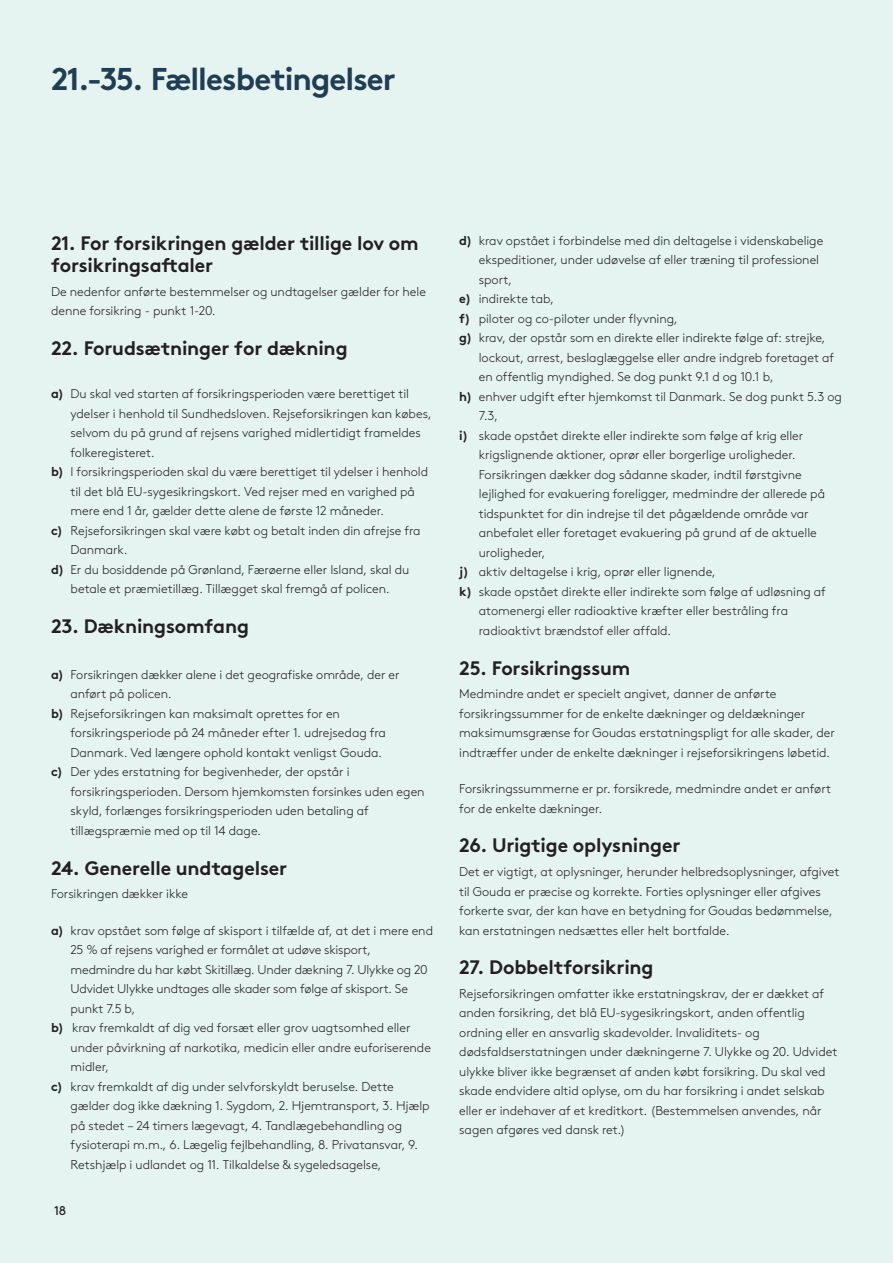
<style>
.page{position:relative;width:893px;height:1263px;background:#e5f3f1}
.page>*{position:absolute;margin:0;border:0;box-sizing:border-box;transform-origin:0 0}
.t1{font:700 31.5px "Gjen Brown OT";letter-spacing:-.03em;color:#203e53}
.t2{font:700 19.5px/22.5px "Gjen Brown OT";letter-spacing:-.01em;color:#231f20}
.t3{font:300 12.75px/19.5px "Gjen Brown OT";color:#231f20}
.t4{font:12.75px "Gjen Brown OT";color:#231f20}
.s1{font-weight:700}
</style>
<div class="page">
<h1 class="t1" style="left:51px;top:54px;width:346px">21.-35. Fællesbetingelser</h1>
<h2 class="t2" style="left:51px;top:230px;width:369px">21. For forsikringen gælder tillige lov om forsikringsaftaler</h2>
<p class="t3" style="left:51px;top:281px;width:376px">De nedenfor anførte bestemmelser og undtagelser gælder for hele denne forsikring - punkt 1-20.</p>
<h2 class="t2" style="left:51px;top:335px;width:298px">22. Forudsætninger for dækning</h2>
<p class="t3" style="left:51px;top:383px;width:360px"><span class="s1">a)</span> Du skal ved starten af forsikringsperioden være berettiget til</p>
<p class="t3" style="left:71px;top:403px;width:363px">ydelser i henhold til Sundhedsloven. Rejseforsikringen kan købes,</p>
<p class="t3" style="left:71px;top:422px;width:352px">selvom du på grund af rejsens varighed midlertidigt frameldes</p>
<p class="t3" style="left:71px;top:442px;width:86px">folkeregisteret.</p>
<p class="t3" style="left:51px;top:461px;width:379px"><span class="s1">b)</span> I forsikringsperioden skal du være berettiget til ydelser i henhold</p>
<p class="t3" style="left:71px;top:481px;width:346px">til det blå EU-sygesikringskort. Ved rejser med en varighed på</p>
<p class="t3" style="left:71px;top:500px;width:315px">mere end 1 år, gælder dette alene de første 12 måneder.</p>
<p class="t3" style="left:51px;top:520px;width:371px"><span class="s1">c)</span> Rejseforsikringen skal være købt og betalt inden din afrejse fra</p>
<p class="t3" style="left:71px;top:539px;width:59px">Danmark.</p>
<p class="t3" style="left:51px;top:559px;width:360px"><span class="s1">d)</span> Er du bosiddende på Grønland, Færøerne eller Island, skal du</p>
<p class="t3" style="left:71px;top:578px;width:321px">betale et præmietillæg. Tillægget skal fremgå af policen.</p>
<h2 class="t2" style="left:51px;top:613px;width:199px">23. Dækningsomfang</h2>
<p class="t3" style="left:51px;top:664px;width:350px"><span class="s1">a)</span> Forsikringen dækker alene i det geografiske område, der er</p>
<p class="t3" style="left:71px;top:683px;width:103px">anført på policen.</p>
<p class="t3" style="left:51px;top:703px;width:290px"><span class="s1">b)</span> Rejseforsikringen kan maksimalt oprettes for en</p>
<p class="t3" style="left:71px;top:722px;width:317px">forsikringsperiode på 24 måneder efter 1. udrejsedag fra</p>
<p class="t3" style="left:71px;top:742px;width:313px">Danmark. Ved længere ophold kontakt venligst Gouda.</p>
<p class="t3" style="left:51px;top:761px;width:300px"><span class="s1">c)</span> Der ydes erstatning for begivenheder, der opstår i</p>
<p class="t3" style="left:71px;top:781px;width:356px">forsikringsperioden. Dersom hjemkomsten forsinkes uden egen</p>
<p class="t3" style="left:71px;top:800px;width:300px">skyld, forlænges forsikringsperioden uden betaling af</p>
<p class="t3" style="left:71px;top:820px;width:192px">tillægspræmie med op til 14 dage.</p>
<h2 class="t2" style="left:51px;top:854px;width:238px">24. Generelle undtagelser</h2>
<p class="t3" style="left:51px;top:883px;width:138px">Forsikringen dækker ikke</p>
<p class="t3" style="left:51px;top:920px;width:384px"><span class="s1">a)</span> krav opstået som følge af skisport i tilfælde af, at det i mere end</p>
<p class="t3" style="left:71px;top:939px;width:302px">25 % af rejsens varighed er formålet at udøve skisport,</p>
<p class="t3" style="left:71px;top:959px;width:359px">medmindre du har købt Skitillæg. Under dækning 7. Ulykke og 20</p>
<p class="t3" style="left:71px;top:978px;width:339px">Udvidet Ulykke undtages alle skader som følge af skisport. Se</p>
<p class="t3" style="left:71px;top:998px;width:66px">punkt 7.5 b,</p>
<p class="t3" style="left:51px;top:1017px;width:361px"><span class="s1">b)</span> krav fremkaldt af dig ved forsæt eller grov uagtsomhed eller</p>
<p class="t3" style="left:71px;top:1037px;width:362px">under påvirkning af narkotika, medicin eller andre euforiserende</p>
<p class="t3" style="left:71px;top:1056px;width:40px">midler,</p>
<p class="t3" style="left:51px;top:1076px;width:344px"><span class="s1">c)</span> krav fremkaldt af dig under selvforskyldt beruselse. Dette</p>
<p class="t3" style="left:71px;top:1095px;width:361px">gælder dog ikke dækning 1. Sygdom, 2. Hjemtransport, 3. Hjælp</p>
<p class="t3" style="left:71px;top:1115px;width:333px">på stedet – 24 timers lægevagt, 4. Tandlægebehandling og</p>
<p class="t3" style="left:71px;top:1134px;width:349px">fysioterapi m.m., 6. Lægelig fejlbehandling, 8. Privatansvar, 9.</p>
<p class="t3" style="left:71px;top:1154px;width:312px">Retshjælp i udlandet og 11. Tilkaldelse &amp; sygeledsagelse,</p>
<p class="t4" style="left:54px;top:1201px;width:14px">18</p>
<p class="t3" style="left:459px;top:230px;width:366px"><span class="s1">d)</span> krav opstået i forbindelse med din deltagelse i videnskabelige</p>
<p class="t3" style="left:479px;top:249px;width:342px">ekspeditioner, under udøvelse af eller træning til professionel</p>
<p class="t3" style="left:479px;top:269px;width:35px">sport,</p>
<p class="t3" style="left:459px;top:288px;width:96px"><span class="s1">e)</span> indirekte tab,</p>
<p class="t3" style="left:459px;top:308px;width:220px"><span class="s1">f)</span> piloter og co-piloter under flyvning,</p>
<p class="t3" style="left:459px;top:327px;width:368px"><span class="s1">g)</span> krav, der opstår som en direkte eller indirekte følge af: strejke,</p>
<p class="t3" style="left:479px;top:347px;width:357px">lockout, arrest, beslaglæggelse eller andre indgreb foretaget af</p>
<p class="t3" style="left:479px;top:366px;width:296px">en offentlig myndighed. Se dog punkt 9.1 d og 10.1 b,</p>
<p class="t3" style="left:459px;top:386px;width:384px"><span class="s1">h)</span> enhver udgift efter hjemkomst til Danmark. Se dog punkt 5.3 og</p>
<p class="t3" style="left:479px;top:405px;width:21px">7.3,</p>
<p class="t3" style="left:459px;top:425px;width:346px"><span class="s1">i)</span> skade opstået direkte eller indirekte som følge af krig eller</p>
<p class="t3" style="left:479px;top:444px;width:318px">krigslignende aktioner, oprør eller borgerlige uroligheder.</p>
<p class="t3" style="left:479px;top:464px;width:325px">Forsikringen dækker dog sådanne skader, indtil førstgivne</p>
<p class="t3" style="left:479px;top:483px;width:348px">lejlighed for evakuering foreligger, medmindre der allerede på</p>
<p class="t3" style="left:479px;top:503px;width:331px">tidspunktet for din indrejse til det pågældende område var</p>
<p class="t3" style="left:479px;top:522px;width:340px">anbefalet eller foretaget evakuering på grund af de aktuelle</p>
<p class="t3" style="left:479px;top:542px;width:68px">uroligheder,</p>
<p class="t3" style="left:459px;top:561px;width:258px"><span class="s1">j)</span> aktiv deltagelse i krig, oprør eller lignende,</p>
<p class="t3" style="left:459px;top:581px;width:368px"><span class="s1">k)</span> skade opstået direkte eller indirekte som følge af udløsning af</p>
<p class="t3" style="left:479px;top:600px;width:311px">atomenergi eller radioaktive kræfter eller bestråling fra</p>
<p class="t3" style="left:479px;top:620px;width:194px">radioaktivt brændstof eller affald.</p>
<h2 class="t2" style="left:459px;top:654px;width:172px">25. Forsikringssum</h2>
<p class="t3" style="left:459px;top:683px;width:377px">Medmindre andet er specielt angivet, danner de anførte forsikringssummer for de enkelte dækninger og deldækninger maksimumsgrænse for Goudas erstatningspligt for alle skader, der indtræffer under de enkelte dækninger i rejseforsikringens løbetid.</p>
<p class="t3" style="left:459px;top:778px;width:374px">Forsikringssummerne er pr. forsikrede, medmindre andet er anført for de enkelte dækninger.</p>
<h2 class="t2" style="left:459px;top:832px;width:223px">26. Urigtige oplysninger</h2>
<p class="t3" style="left:459px;top:861px;width:382px">Det er vigtigt, at oplysninger, herunder helbredsoplysninger, afgivet til Gouda er præcise og korrekte. Forties oplysninger eller afgives forkerte svar, der kan have en betydning for Goudas bedømmelse, kan erstatningen nedsættes eller helt bortfalde.</p>
<h2 class="t2" style="left:459px;top:954px;width:196px">27. Dobbeltforsikring</h2>
<p class="t3" style="left:459px;top:983px;width:380px">Rejseforsikringen omfatter ikke erstatningskrav, der er dækket af anden forsikring, det blå EU-sygesikringskort, anden offentlig ordning eller en ansvarlig skadevolder. Invaliditets- og dødsfaldserstatningen under dækningerne 7. Ulykke og 20. Udvidet ulykke bliver ikke begrænset af anden købt forsikring. Du skal ved skade endvidere altid oplyse, om du har forsikring i andet selskab eller er indehaver af et kreditkort. (Bestemmelsen anvendes, når sagen afgøres ved dansk ret.)</p>
</div>
